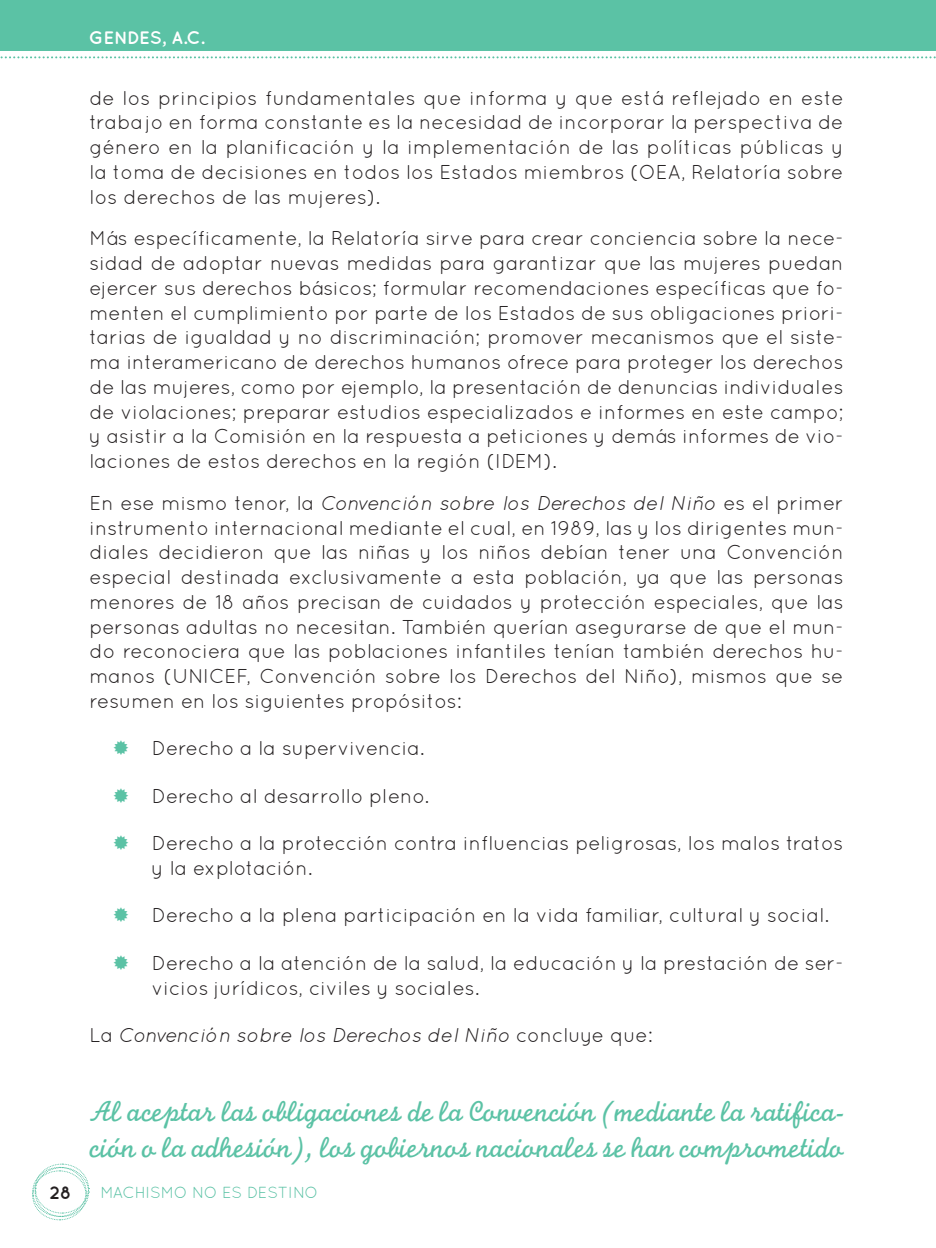
<style>
.page{position:relative;width:936px;height:1248px;background:#fff}
.page>*{position:absolute;margin:0;border:0;box-sizing:border-box;transform-origin:0 0}
.RESALTAR_TEXTO_MACHI{font:30px/36.8px "Monoline Script MT Std";color:#5bc2a5}
.Normal__Web{font:20px/24.8px "Quicksand";color:#231f20;text-align:justify}
.Normal__Web-2{font:italic 20px "Quicksand";color:#231f20}
.t1{font:700 18px "Quicksand";color:#fff}
.t2{font:700 18px "Quicksand";color:#231f20}
.t3{font:16px "Quicksand";letter-spacing:-.015em;color:#5bc2a5}
.s1{font-style:italic}
.s2{font-style:normal}
</style>
<div class="page">
<svg style="left:32px;top:1163px;width:58px;height:57px"></svg>
<div style="left:0;top:0;width:935px;height:50px;background:#5bc2a5"></div>
<svg style="left:0;top:56px;width:936px;height:2px"></svg>
<p class="t1" style="left:89px;top:27px;width:117px">GENDES, A.C.</p>
<p class="Normal__Web" style="left:89px;top:85px;width:755px">de los principios fundamentales que informa y que está reflejado en este trabajo en forma constante es la necesidad de incorporar la perspectiva de género en la planificación y la implementación de las políticas públicas y la toma de decisiones en todos los Estados miembros (OEA, Relatoría sobre los derechos de las mujeres).</p>
<p class="Normal__Web" style="left:89px;top:226px;width:755px">Más específicamente, la Relatoría sirve para crear conciencia sobre la nece&shy;sidad de adoptar nuevas medidas para garantizar que las mujeres puedan ejercer sus derechos básicos; formular recomendaciones específicas que fo&shy;menten el cumplimiento por parte de los Estados de sus obligaciones priori&shy;tarias de igualdad y no discriminación; promover mecanismos que el siste&shy;ma interamericano de derechos humanos ofrece para proteger los derechos de las mujeres, como por ejemplo, la presentación de denuncias individuales de violaciones; preparar estudios especializados e informes en este campo; y asistir a la Comisión en la respuesta a peticiones y demás informes de vio&shy;laciones de estos derechos en la región (IDEM).</p>
<p class="Normal__Web" style="left:89px;top:490px;width:755px">En ese mismo tenor, la <span class="s1">Convención sobre los Derechos del Niño</span> es el primer instrumento internacional mediante el cual, en 1989, las y los dirigentes mun&shy;diales decidieron que las niñas y los niños debían tener una Convención especial destinada exclusivamente a esta población, ya que las personas menores de 18 años precisan de cuidados y protección especiales, que las personas adultas no necesitan. También querían asegurarse de que el mun&shy;do reconociera que las poblaciones infantiles tenían también derechos hu&shy;manos (UNICEF, Convención sobre los Derechos del Niño), mismos que se resumen en los siguientes propósitos:</p>
<p class="Normal__Web" style="left:152px;top:735px;width:274px">Derecho a la supervivencia.</p>
<p class="Normal__Web" style="left:152px;top:783px;width:279px">Derecho al desarrollo pleno.</p>
<p class="Normal__Web" style="left:152px;top:830px;width:693px">Derecho a la protección contra influencias peligrosas, los malos tratos y la explotación.</p>
<p class="Normal__Web" style="left:152px;top:902px;width:678px">Derecho a la plena participación en la vida familiar, cultural y social.</p>
<p class="Normal__Web" style="left:152px;top:950px;width:693px">Derecho a la atención de la salud, la educación y la prestación de ser&shy;vicios jurídicos, civiles y sociales.</p>
<p class="Normal__Web-2" style="left:89px;top:1023px;width:564px"><span class="s2">La</span> Convención sobre los Derechos del Niño <span class="s2">concluye que:</span></p>
<p class="RESALTAR_TEXTO_MACHI" style="left:89px;top:1091px;width:755px">Al aceptar las obligaciones de la Convención (mediante la ratifica&shy;ción o la adhesión), los gobiernos nacionales se han comprometido</p>
<p class="t2" style="left:50px;top:1181px;width:23px">28</p>
<p class="t3" style="left:100px;top:1182px;width:219px">MACHISMO NO ES DESTINO</p>
</div>
